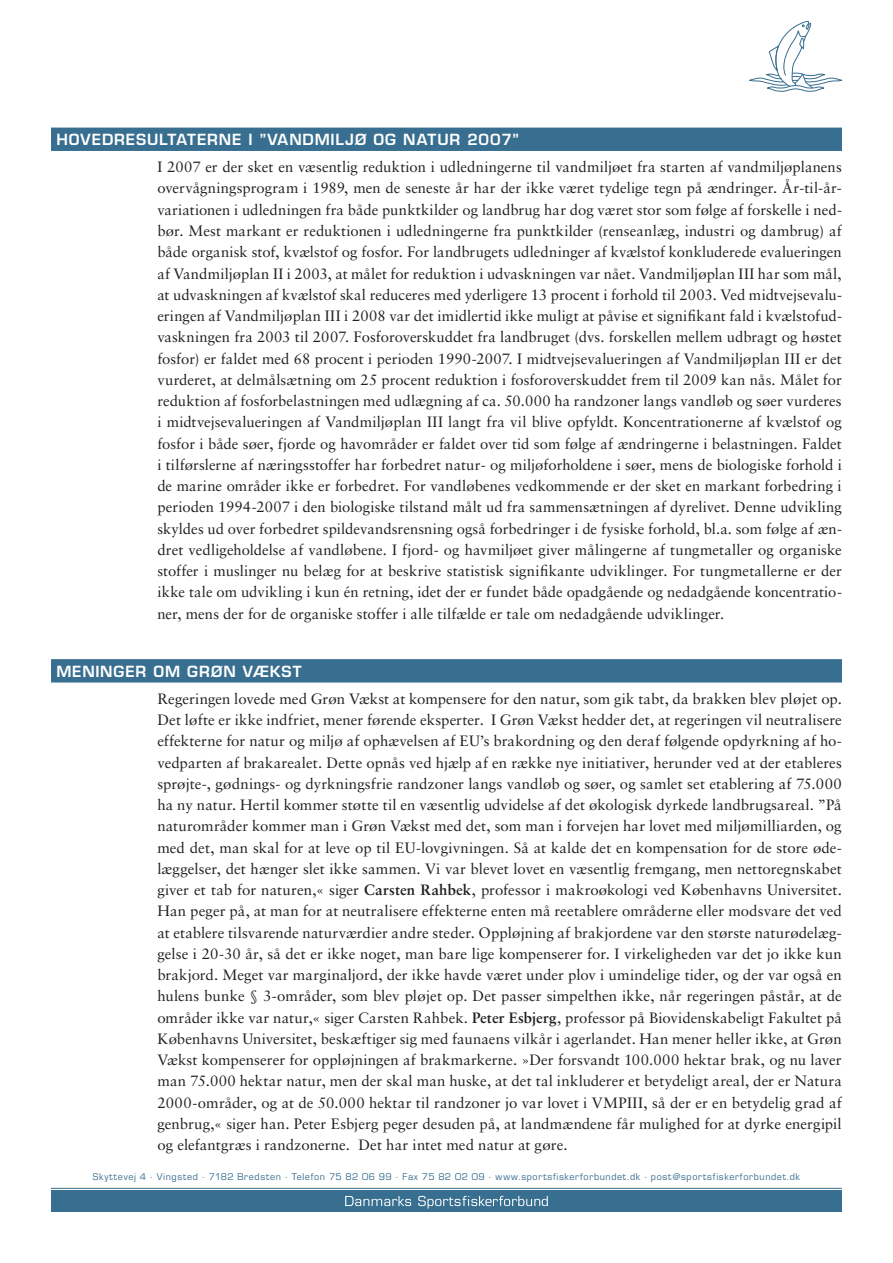
<style>
.page{position:relative;width:893px;height:1263px;background:#fff}
.page>*{position:absolute;margin:0;border:0;box-sizing:border-box;transform-origin:0 0}
.t1{font:15px/21.3px "Sabon";letter-spacing:.005em;color:#231f20;text-align:justify}
.t2{font:600 15px "Eurostile";letter-spacing:.055em;color:#fff}
.t3{font:9px "Eurostile";letter-spacing:.07em;color:#386e8f}
.s1{font-weight:700}
</style>
<div class="page">
<div style="left:51px;top:1191px;width:791px;height:21px;background:#386e8f"></div>
<svg style="left:345px;top:1196px;width:66px;height:10px"></svg>
<svg style="left:418px;top:1196px;width:130px;height:12px"></svg>
<hr style="left:51px;top:1188px;width:791px;height:1px;background:#386e8f">
<div style="left:51px;top:128px;width:791px;height:23px;background:#386e8f"></div>
<div style="left:51px;top:659px;width:791px;height:23px;background:#386e8f"></div>
<svg style="left:749px;top:21px;width:93px;height:71px"></svg>
<p class="t2" style="left:56px;top:130px;width:464px">HOVEDRESULTATERNE I ”VANDMILJØ OG NATUR 2007”</p>
<p class="t1" style="left:157px;top:156px;width:686px">I 2007 er der sket en væsentlig reduktion i udledningerne til vandmiljøet fra starten af vandmiljøplanens overvågningsprogram i 1989, men de seneste år har der ikke været tydelige tegn på ændringer. År-til-år&shy;variationen i udledningen fra både punktkilder og landbrug har dog været stor som følge af forskelle i ned&shy;bør. Mest markant er reduktionen i udledningerne fra punktkilder (renseanlæg, industri og dambrug) af både organisk stof, kvælstof og fosfor. For landbrugets udledninger af kvælstof konkluderede evalueringen af Vandmiljøplan II i 2003, at målet for reduktion i udvaskningen var nået. Vandmiljøplan III har som mål, at udvaskningen af kvælstof skal reduceres med yderligere 13 procent i forhold til 2003. Ved midtvejsevalu&shy;eringen af Vandmiljøplan III i 2008 var det imidlertid ikke muligt at påvise et signifikant fald i kvælstofud&shy;vaskningen fra 2003 til 2007. Fosforoverskuddet fra landbruget (dvs. forskellen mellem udbragt og høstet fosfor) er faldet med 68 procent i perioden 1990-2007. I midtvejsevalueringen af Vandmiljøplan III er det vurderet, at delmålsætning om 25 procent reduktion i fosforoverskuddet frem til 2009 kan nås. Målet for reduktion af fosforbelastningen med udlægning af ca. 50.000 ha randzoner langs vandløb og søer vurderes i midtvejsevalueringen af Vandmiljøplan III langt fra vil blive opfyldt. Koncentrationerne af kvælstof og fosfor i både søer, fjorde og havområder er faldet over tid som følge af ændringerne i belastningen. Faldet i tilførslerne af næringsstoffer har forbedret natur- og miljøforholdene i søer, mens de biologiske forhold i de marine områder ikke er forbedret. For vandløbenes vedkommende er der sket en markant forbedring i perioden 1994-2007 i den biologiske tilstand målt ud fra sammensætningen af dyrelivet. Denne udvikling skyldes ud over forbedret spildevandsrensning også forbedringer i de fysiske forhold, bl.a. som følge af æn&shy;dret vedligeholdelse af vandløbene. I fjord- og havmiljøet giver målingerne af tungmetaller og organiske stoffer i muslinger nu belæg for at beskrive statistisk signifikante udviklinger. For tungmetallerne er der ikke tale om udvikling i kun én retning, idet der er fundet både opadgående og nedadgående koncentratio&shy;ner, mens der for de organiske stoffer i alle tilfælde er tale om nedadgående udviklinger.</p>
<p class="t2" style="left:56px;top:662px;width:247px">MENINGER OM GRØN VÆKST</p>
<p class="t1" style="left:157px;top:688px;width:686px">Regeringen lovede med Grøn Vækst at kompensere for den natur, som gik tabt, da brakken blev pløjet op.<br>Det løfte er ikke indfriet, mener førende eksperter. I Grøn Vækst hedder det, at regeringen vil neutralisere effekterne for natur og miljø af ophævelsen af EU’s brakordning og den deraf følgende opdyrkning af ho&shy;vedparten af brakarealet. Dette opnås ved hjælp af en række nye initiativer, herunder ved at der etableres sprøjte-, gødnings- og dyrkningsfrie randzoner langs vandløb og søer, og samlet set etablering af 75.000 ha ny natur. Hertil kommer støtte til en væsentlig udvidelse af det økologisk dyrkede landbrugsareal. ”På naturområder kommer man i Grøn Vækst med det, som man i forvejen har lovet med miljømilliarden, og med det, man skal for at leve op til EU-lovgivningen. Så at kalde det en kompensation for de store øde&shy;læggelser, det hænger slet ikke sammen. Vi var blevet lovet en væsentlig fremgang, men nettoregnskabet giver et tab for naturen,« siger <span class="s1">Carsten Rahbek</span>, professor i makroøkologi ved Københavns Universitet.<br>Han peger på, at man for at neutralisere effekterne enten må reetablere områderne eller modsvare det ved at etablere tilsvarende naturværdier andre steder. Oppløjning af brakjordene var den største naturødelæg&shy;gelse i 20-30 år, så det er ikke noget, man bare lige kompenserer for. I virkeligheden var det jo ikke kun brakjord. Meget var marginaljord, der ikke havde været under plov i umindelige tider, og der var også en hulens bunke § 3-områder, som blev pløjet op. Det passer simpelthen ikke, når regeringen påstår, at de områder ikke var natur,« siger Carsten Rahbek. <span class="s1">Peter Esbjerg</span>, professor på Biovidenskabeligt Fakultet på Københavns Universitet, beskæftiger sig med faunaens vilkår i agerlandet. Han mener heller ikke, at Grøn Vækst kompenserer for oppløjningen af brakmarkerne. »Der forsvandt 100.000 hektar brak, og nu laver man 75.000 hektar natur, men der skal man huske, at det tal inkluderer et betydeligt areal, der er Natura 2000-områder, og at de 50.000 hektar til randzoner jo var lovet i VMPIII, så der er en betydelig grad af genbrug,« siger han. Peter Esbjerg peger desuden på, at landmændene får mulighed for at dyrke energipil og elefantgræs i randzonerne. Det har intet med natur at gøre.</p>
<p class="t3" style="left:93px;top:1171px;width:708px">Skyttevej 4 · Vingsted · 7182 Bredsten · Telefon 75 82 06 99 · Fax 75 82 02 09 · www.sportsfiskerforbundet.dk · post@sportsfiskerforbundet.dk</p>
</div>
